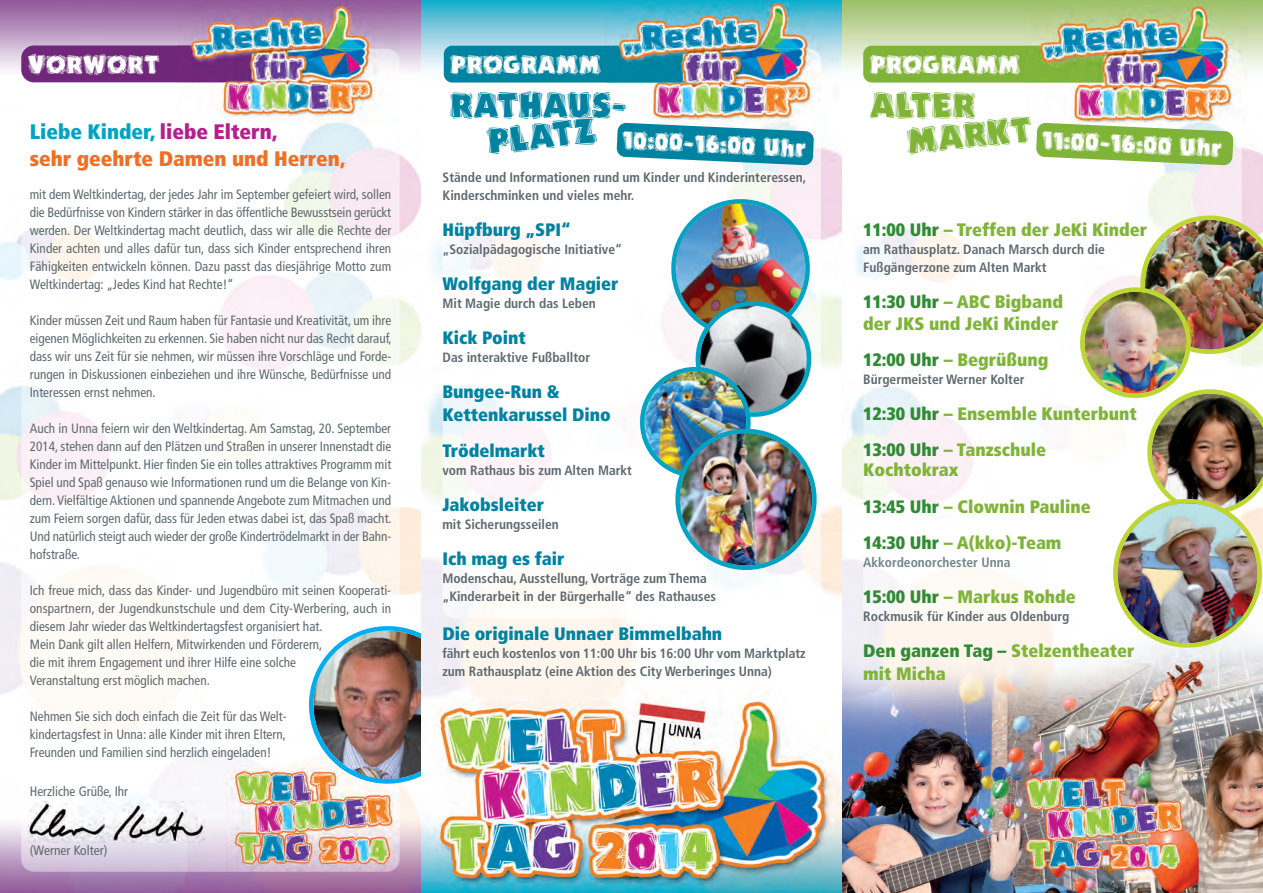
<style>
.page{position:relative;width:1263px;height:893px;background:#fff}
.page>*{position:absolute;margin:0;border:0;box-sizing:border-box;transform-origin:0 0}
.t1{font:36px "Carver ICG";color:#0083a1}
.t2{font:36px "Carver ICG";color:#7fb438}
.t3{font:25.8px "Carver ICG";color:#fff}
.t4{font:25.5px "Carver ICG";color:#fff}
.t5{font:900 condensed 21px/27px "Frutiger";color:#f36e21}
.t6{font:900 condensed 18px/22.5px "Frutiger";color:#7fb438}
.t7{font:900 condensed 18px/22.5px "Frutiger";color:#0083a1}
.t8{font:condensed 13.5px/18px "Frutiger";color:#5f696f;text-align:justify}
.t9{font:700 condensed 13.5px/18px "Frutiger";color:#5f696f}
.t10{font:700 condensed 13.5px "Frutiger";color:#70858a}
.s1{color:#00a3c4}
.s2{color:#b41e8d}
.s3{color:#318b34}
</style>
<div class="page">
<img style="left:0;top:0;width:1263px;height:893px">
<img style="left:21px;top:49px;width:379px;height:823px">
<img style="left:305px;top:623px;width:116px;height:164px">
<img style="left:421px;top:0;width:421px;height:893px">
<div style="left:21px;top:45px;width:264px;height:37px;background:#702779;border-radius:13px"></div>
<img style="left:178px;top:4px;width:222px;height:45px">
<img style="left:178px;top:49px;width:222px;height:74px">
<img style="left:272px;top:45px;width:13px;height:37px">
<img style="left:29px;top:801px;width:175px;height:41px">
<img style="left:226px;top:864px;width:173px;height:9px">
<img style="left:337px;top:784px;width:62px;height:88px">
<img style="left:337px;top:765px;width:62px;height:19px">
<img style="left:345px;top:765px;width:54px;height:14px">
<img style="left:1016px;top:771px;width:173px;height:108px">
<img style="left:863px;top:49px;width:379px;height:572px">
<img style="left:443px;top:49px;width:378px;height:570px">
<div style="left:863px;top:46px;width:264px;height:37px;background:#7fb438;border-radius:9px"></div>
<img style="left:1025px;top:4px;width:222px;height:119px">
<img style="left:1025px;top:49px;width:217px;height:74px">
<img style="left:1118px;top:46px;width:9px;height:37px">
<svg style="left:1036px;top:123px;width:197px;height:42px"></svg>
<div style="left:444px;top:46px;width:262px;height:37px;background:#0083a1;border-radius:9px"></div>
<img style="left:605px;top:2px;width:234px;height:129px">
<img style="left:605px;top:49px;width:216px;height:82px">
<img style="left:697px;top:46px;width:9px;height:37px">
<svg style="left:617px;top:123px;width:197px;height:42px"></svg>
<img style="left:636px;top:196px;width:184px;height:377px">
<img style="left:1076px;top:212px;width:187px;height:439px">
<h2 class="t3" style="left:28px;top:55px;width:133px">VORWORT</h2>
<h3 class="t5" style="left:30px;top:120px;width:317px"><span class="s1">Liebe Kinder,</span> <span class="s2">liebe Eltern,<br></span>sehr geehrte Damen und Herren,</h3>
<p class="t8" style="left:30px;top:186px;width:363px">mit dem Weltkindertag, der jedes Jahr im September gefeiert wird, sollen die Bedürfnisse von Kindern stärker in das öffentliche Bewusstsein gerückt werden. Der Weltkindertag macht deutlich, dass wir alle die Rechte der Kinder achten und alles dafür tun, dass sich Kinder entsprechend ihren Fähigkeiten entwickeln können. Dazu passt das diesjährige Motto zum Weltkindertag: „Jedes Kind hat Rechte!“</p>
<p class="t8" style="left:30px;top:312px;width:363px">Kinder müssen Zeit und Raum haben für Fantasie und Kreativität, um ihre eigenen Möglichkeiten zu erkennen. Sie haben nicht nur das Recht darauf, dass wir uns Zeit für sie nehmen, wir müssen ihre Vorschläge und Forde&shy;rungen in Diskussionen einbeziehen und ihre Wünsche, Bedürfnisse und Interessen ernst nehmen.</p>
<p class="t8" style="left:30px;top:420px;width:363px">Auch in Unna feiern wir den Weltkindertag. Am Samstag, 20. September 2014, stehen dann auf den Plätzen und Straßen in unserer Innenstadt die Kinder im Mittelpunkt. Hier finden Sie ein tolles attraktives Programm mit Spiel und Spaß genauso wie Informationen rund um die Belange von Kin&shy;dern. Vielfältige Aktionen und spannende Angebote zum Mitmachen und zum Feiern sorgen dafür, dass für Jeden etwas dabei ist, das Spaß macht.<br>Und natürlich steigt auch wieder der große Kindertrödelmarkt in der Bahn&shy;hofstraße.</p>
<p class="t8" style="left:30px;top:582px;width:363px;text-align:left">Ich freue mich, dass das Kinder- und Jugendbüro mit seinen Kooperati&shy;onspartnern, der Jugendkunstschule und dem City-Werbering, auch in diesem Jahr wieder das Weltkindertagsfest organisiert hat.<br>Mein Dank gilt allen Helfern, Mitwirkenden und Förderern,<br>die mit ihrem Engagement und ihrer Hilfe eine solche<br>Veranstaltung erst möglich machen.</p>
<p class="t8" style="left:30px;top:708px;width:258px">Nehmen Sie sich doch einfach die Zeit für das Welt&shy;kindertagsfest in Unna: alle Kinder mit ihren Eltern, Freunden und Familien sind herzlich eingeladen!</p>
<p class="t8" style="left:30px;top:783px;width:100px">Herzliche Grüße, Ihr</p>
<p class="t8" style="left:30px;top:842px;width:79px">(Werner Kolter)</p>
<h2 class="t3" style="left:450px;top:55px;width:152px">PROGRAMM</h2>
<h1 class="t1" style="left:450px;top:92px;width:178px">RATHAUS-</h1>
<h1 class="t1" style="left:486px;top:128px;width:111px;rotate:-6deg">PLATZ</h1>
<h3 class="t4" style="left:623px;top:130px;width:186px;rotate:3deg">10:00-16:00 Uhr</h3>
<p class="t9" style="left:443px;top:170px;width:365px">Stände und Informationen rund um Kinder und Kinderinteressen,<br>Kinderschminken und vieles mehr.</p>
<h3 class="t7" style="left:443px;top:220px;width:130px">Hüpfburg „SPI“</h3>
<p class="t9" style="left:443px;top:241px;width:181px">„Sozialpädagogische Initiative“</p>
<h3 class="t7" style="left:442px;top:274px;width:178px">Wolfgang der Magier</h3>
<p class="t9" style="left:442px;top:295px;width:155px">Mit Magie durch das Leben</p>
<h3 class="t7" style="left:442px;top:328px;width:85px">Kick Point</h3>
<p class="t9" style="left:442px;top:349px;width:149px">Das interaktive Fußballtor</p>
<h3 class="t7" style="left:442px;top:382px;width:170px">Bungee-Run &amp;<br>Kettenkarussel Dino</h3>
<h3 class="t7" style="left:442px;top:440px;width:104px">Trödelmarkt</h3>
<p class="t9" style="left:442px;top:462px;width:191px">vom Rathaus bis zum Alten Markt</p>
<h3 class="t7" style="left:442px;top:494px;width:103px">Jakobsleiter</h3>
<p class="t9" style="left:442px;top:516px;width:118px">mit Sicherungsseilen</p>
<h3 class="t7" style="left:442px;top:548px;width:124px">Ich mag es fair</h3>
<p class="t9" style="left:442px;top:570px;width:275px">Modenschau, Ausstellung, Vorträge zum Thema „Kinderarbeit in der Bürgerhalle“ des Rathauses</p>
<h3 class="t7" style="left:442px;top:623px;width:281px">Die originale Unnaer Bimmelbahn</h3>
<p class="t9" style="left:442px;top:645px;width:365px">fährt euch kostenlos von 11:00 Uhr bis 16:00 Uhr vom Marktplatz zum Rathausplatz (eine Aktion des City Werberinges Unna)</p>
<h2 class="t3" style="left:870px;top:55px;width:152px">PROGRAMM</h2>
<h1 class="t2" style="left:870px;top:92px;width:107px">ALTER</h1>
<h1 class="t2" style="left:905px;top:128px;width:127px;rotate:-6deg">MARKT</h1>
<h3 class="t4" style="left:1042px;top:130px;width:182px;rotate:3deg">11:00-16:00 Uhr</h3>
<h3 class="t6" style="left:863px;top:220px;width:285px"><span class="s3">11:00 Uhr</span> – Treffen der JeKi Kinder</h3>
<p class="t9" style="left:863px;top:241px;width:243px">am Rathausplatz. Danach Marsch durch die<br>Fußgängerzone zum Alten Markt</p>
<h3 class="t6" style="left:863px;top:292px;width:201px"><span class="s3">11:30 Uhr</span> – ABC Bigband der JKS und JeKi Kinder</h3>
<h3 class="t6" style="left:863px;top:350px;width:187px"><span class="s3">12:00 Uhr</span> – Begrüßung</h3>
<p class="t9" style="left:863px;top:372px;width:163px">Bürgermeister Werner Kolter</p>
<h3 class="t6" style="left:863px;top:397px;width:275px;line-height:36px"><span class="s3">12:30 Uhr</span> – Ensemble Kunterbunt<br><span class="s3">13:00 Uhr</span> – Tanzschule</h3>
<h3 class="t6" style="left:863px;top:452px;width:229px;line-height:36.8px">Kochtokrax<br><span class="s3">13:45 Uhr</span> – Clownin Pauline<br><span class="s3">14:30 Uhr</span> – A(kko)-Team</h3>
<p class="t10" style="left:863px;top:557px;width:149px">Akkordeonorchester Unna</p>
<h3 class="t6" style="left:863px;top:587px;width:214px"><span class="s3">15:00 Uhr</span> – Markus Rohde</h3>
<p class="t9" style="left:863px;top:608px;width:208px">Rockmusik für Kinder aus Oldenburg</p>
<h3 class="t6" style="left:863px;top:641px;width:273px"><span class="s3">Den ganzen Tag –</span> Stelzentheater mit Micha</h3>
</div>
